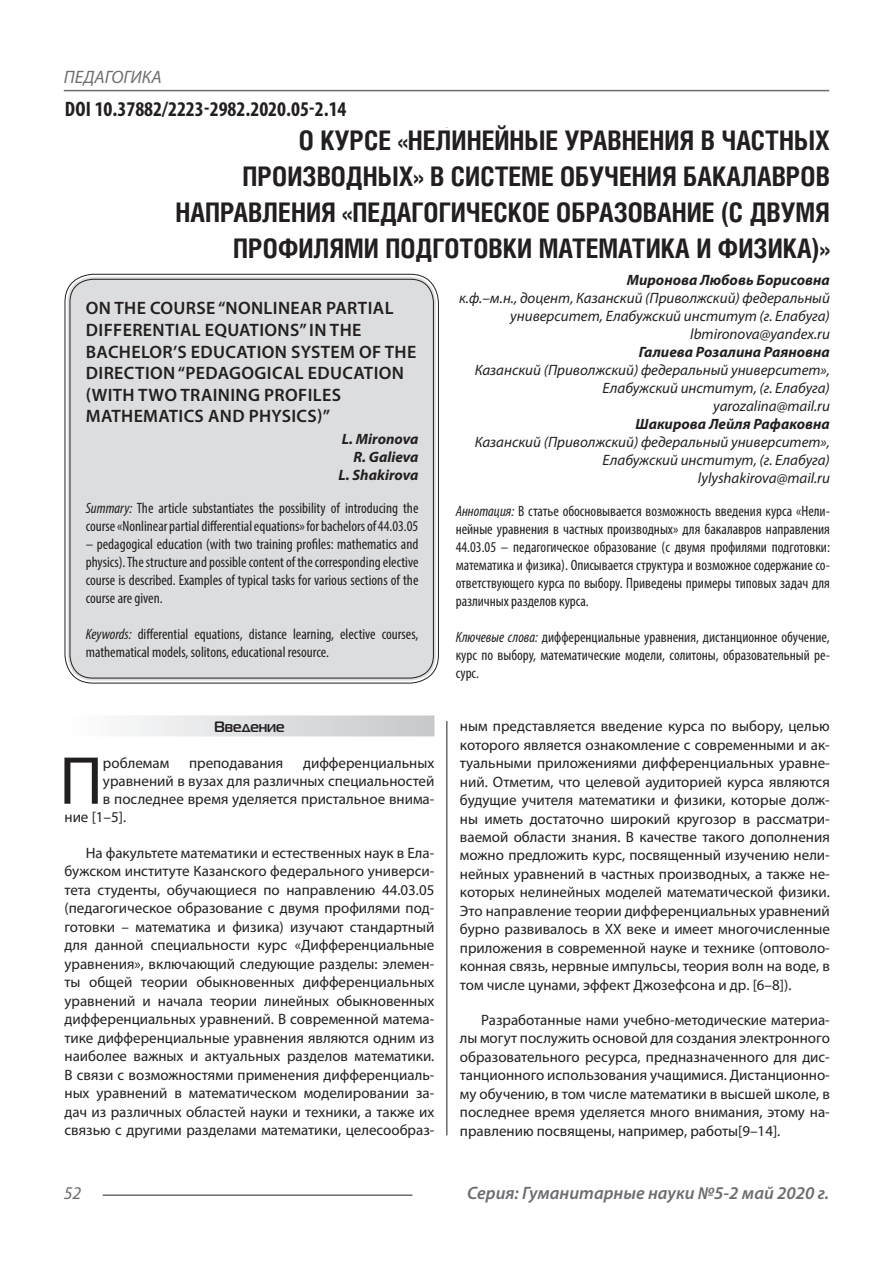
<style>
.page{position:relative;width:893px;height:1263px;background:#fff}
.page>*{position:absolute;margin:0;border:0;box-sizing:border-box;transform-origin:0 0}
.Статья_текст_первый{font:68.4px "Myriad Pro";color:#231f20}
.Статья_название{font:700 27px/36px "Helios Cond C";color:#231f20;text-align:right}
.ДОИ{font:700 condensed 21px "Myriad Pro";color:#231f20}
.Статья_название_англ{font:600 18px/21.6px "Myriad Pro";letter-spacing:.02em;color:#231f20}
.t1{font:italic 600 18px "Myriad Pro";color:#6c6d70}
.t2{font:italic 18px "Myriad Pro";color:#6c6d70}
.Статья_текст{font:15px/18.5px "Myriad Pro";color:#231f20;text-align:justify}
.Статья_аннотация_тек{font:condensed 15px/18px "Myriad Pro";color:#231f20;text-align:justify}
.Статья_аннотация_анг{font:condensed 15px/18px "Myriad Pro";color:#231f20}
.Статья_автор_инфо{font:italic 15px/18px "Myriad Pro";color:#231f20;text-align:right}
.Статья_текст_первый-2{font:15px "Myriad Pro";color:#231f20}
.Статья_автор_инфо-2{font:italic 700 15px "Myriad Pro";color:#231f20}
.Статья_автор_англ{font:italic 700 15px "Myriad Pro";color:#231f20}
.Статья_подзаголовок{font:700 15px "Magistral C";color:#231f20}
.s1{font-style:italic}
</style>
<div class="page">
<hr style="left:446px;top:128px;width:1px;height:1007px;background:#231f20">
<hr style="left:103px;top:1194px;width:309px;height:2px;background:#6c6d70">
<hr style="left:64px;top:90px;width:765px;height:1px;background:#6c6d70">
<div style="left:67px;top:277px;width:369px;height:404px;background:#dcdddf;border-radius:26px"></div>
<div style="left:64px;top:715px;width:370px;height:21px;background:linear-gradient(to right,#fefeff,#c6c8ca)"></div>
<p class="t2" style="left:64px;top:66px;width:100px">ПЕДАГОГИКА</p>
<p class="ДОИ" style="left:65px;top:96px;width:283px">DOI 10.37882/2223-2982.2020.05-2.14</p>
<p class="Статья_название" style="left:176px;top:121px;width:656px">О КУРСЕ «НЕЛИНЕЙНЫЕ УРАВНЕНИЯ В ЧАСТНЫХ ПРОИЗВОДНЫХ» В СИСТЕМЕ ОБУЧЕНИЯ БАКАЛАВРОВ НАПРАВЛЕНИЯ «ПЕДАГОГИЧЕСКОЕ ОБРАЗОВАНИЕ (С ДВУМЯ ПРОФИЛЯМИ ПОДГОТОВКИ МАТЕМАТИКА И ФИЗИКА)»</p>
<p class="Статья_автор_инфо-2" style="left:627px;top:270px;width:205px">Миронова Любовь Борисовна</p>
<p class="Статья_автор_инфо" style="left:459px;top:289px;width:372px">к.ф.–м.н., доцент, Казанский (Приволжский) федеральный университет, Елабужский институт (г. Елабуга)</p>
<p class="Статья_автор_инфо" style="left:690px;top:325px;width:141px">lbmironova@yandex.ru</p>
<p class="Статья_автор_инфо-2" style="left:639px;top:342px;width:193px">Галиева Розалина Раяновна</p>
<p class="Статья_автор_инфо" style="left:475px;top:361px;width:357px">Казанский (Приволжский) федеральный университет»,<br>Елабужский институт, (г. Елабуга)</p>
<p class="Статья_автор_инфо" style="left:713px;top:397px;width:118px">yarozalina@mail.ru</p>
<p class="Статья_автор_инфо-2" style="left:636px;top:414px;width:196px">Шакирова Лейля Рафаковна</p>
<p class="Статья_автор_инфо" style="left:475px;top:433px;width:357px">Казанский (Приволжский) федеральный университет»,<br>Елабужский институт, (г. Елабуга)</p>
<p class="Статья_автор_инфо" style="left:698px;top:469px;width:133px">lylyshakirova@mail.ru</p>
<p class="Статья_аннотация_тек" style="left:456px;top:501px;width:376px"><span class="s1">Аннотация:</span> В статье обосновывается возможность введения курса «Нели&shy;нейные уравнения в частных производных» для бакалавров направления 44.03.05 – педагогическое образование (с двумя профилями подготовки: математика и физика). Описывается структура и возможное содержание со&shy;ответствующего курса по выбору. Приведены примеры типовых задач для различных разделов курса.</p>
<p class="Статья_аннотация_тек" style="left:456px;top:627px;width:376px"><span class="s1">Ключевые слова:</span> дифференциальные уравнения, дистанционное обучение, курс по выбору, математические модели, солитоны, образовательный ре&shy;сурс.</p>
<p class="Статья_название_англ" style="left:86px;top:297px;width:332px">ON THE COURSE “NONLINEAR PARTIAL<br>DIFFERENTIAL EQUATIONS” IN THE<br>BACHELOR’S EDUCATION SYSTEM OF THE<br>DIRECTION “PEDAGOGICAL EDUCATION (WITH TWO TRAINING PROFILES<br>MATHEMATICS AND PHYSICS)”</p>
<p class="Статья_автор_англ" style="left:342px;top:429px;width:78px">L. Mironova</p>
<p class="Статья_автор_англ" style="left:354px;top:447px;width:66px">R. Galieva</p>
<p class="Статья_автор_англ" style="left:339px;top:465px;width:81px">L. Shakirova</p>
<p class="Статья_аннотация_анг" style="left:86px;top:499px;width:334px"><span class="s1">Summary:</span> The article substantiates the possibility of introducing the course «Nonlinear partial differential equations» for bachelors of 44.03.05</p>
<p class="Статья_аннотация_анг" style="left:86px;top:535px;width:334px;text-align:justify">– pedagogical education (with two training profiles: mathematics and physics). The structure and possible content of the corresponding elective course is described. Examples of typical tasks for various sections of the course are given.</p>
<p class="Статья_аннотация_анг" style="left:86px;top:625px;width:334px"><span class="s1">Keywords:</span> differential equations, distance learning, elective courses, mathematical models, solitons, educational resource.</p>
<p class="Статья_подзаголовок" style="left:214px;top:718px;width:72px">Введение</p>
<p class="Статья_текст_первый" style="left:59px;top:739px;width:45px">П</p>
<p class="Статья_текст_первый-2" style="left:103px;top:753px;width:68px">роблемам</p>
<p class="Статья_текст_первый-2" style="left:189px;top:753px;width:96px">преподавания</p>
<p class="Статья_текст_первый-2" style="left:303px;top:753px;width:133px">дифференциальных</p>
<p class="Статья_текст_первый-2" style="left:103px;top:771px;width:333px">уравнений в вузах для различных специальностей</p>
<p class="Статья_текст_первый-2" style="left:103px;top:789px;width:333px">в последнее время уделяется пристальное внима-</p>
<p class="Статья_текст_первый-2" style="left:64px;top:808px;width:63px">ние [1–5].</p>
<p class="Статья_текст" style="left:64px;top:843px;width:371px;text-indent:21px">На факультете математики и естественных наук в Ела&shy;бужском институте Казанского федерального универси&shy;тета студенты, обучающиеся по направлению 44.03.05 (педагогическое образование с двумя профилями под&shy;готовки – математика и физика) изучают стандартный для данной специальности курс «Дифференциальные уравнения», включающий следующие разделы: элемен&shy;ты общей теории обыкновенных дифференциальных уравнений и начала теории линейных обыкновенных дифференциальных уравнений. В современной матема&shy;тике дифференциальные уравнения являются одним из наиболее важных и актуальных разделов математики.<br>В связи с возможностями применения дифференциаль&shy;ных уравнений в математическом моделировании за&shy;дач из различных областей науки и техники, а также их связью с другими разделами математики, целесообраз-</p>
<p class="Статья_текст" style="left:460px;top:717px;width:371px">ным представляется введение курса по выбору, целью которого является ознакомление с современными и ак&shy;туальными приложениями дифференциальных уравне&shy;ний. Отметим, что целевой аудиторией курса являются будущие учителя математики и физики, которые долж&shy;ны иметь достаточно широкий кругозор в рассматри&shy;ваемой области знания. В качестве такого дополнения можно предложить курс, посвященный изучению нели&shy;нейных уравнений в частных производных, а также не&shy;которых нелинейных моделей математической физики.<br>Это направление теории дифференциальных уравнений бурно развивалось в XX веке и имеет многочисленные приложения в современной науке и технике (оптоволо&shy;конная связь, нервные импульсы, теория волн на воде, в том числе цунами, эффект Джозефсона и др. [6–8]).</p>
<p class="Статья_текст" style="left:460px;top:1010px;width:371px;text-indent:21px">Разработанные нами учебно-методические материа&shy;лы могут послужить основой для создания электронного образовательного ресурса, предназначенного для дис&shy;танционного использования учащимися. Дистанционно&shy;му обучению, в том числе математики в высшей школе, в последнее время уделяется много внимания, этому на&shy;правлению посвящены, например, работы[9–14].</p>
<p class="t2" style="left:64px;top:1182px;width:19px">52</p>
<p class="t1" style="left:467px;top:1182px;width:364px">Серия: Гуманитарные науки №5-2 май 2020 г.</p>
</div>
